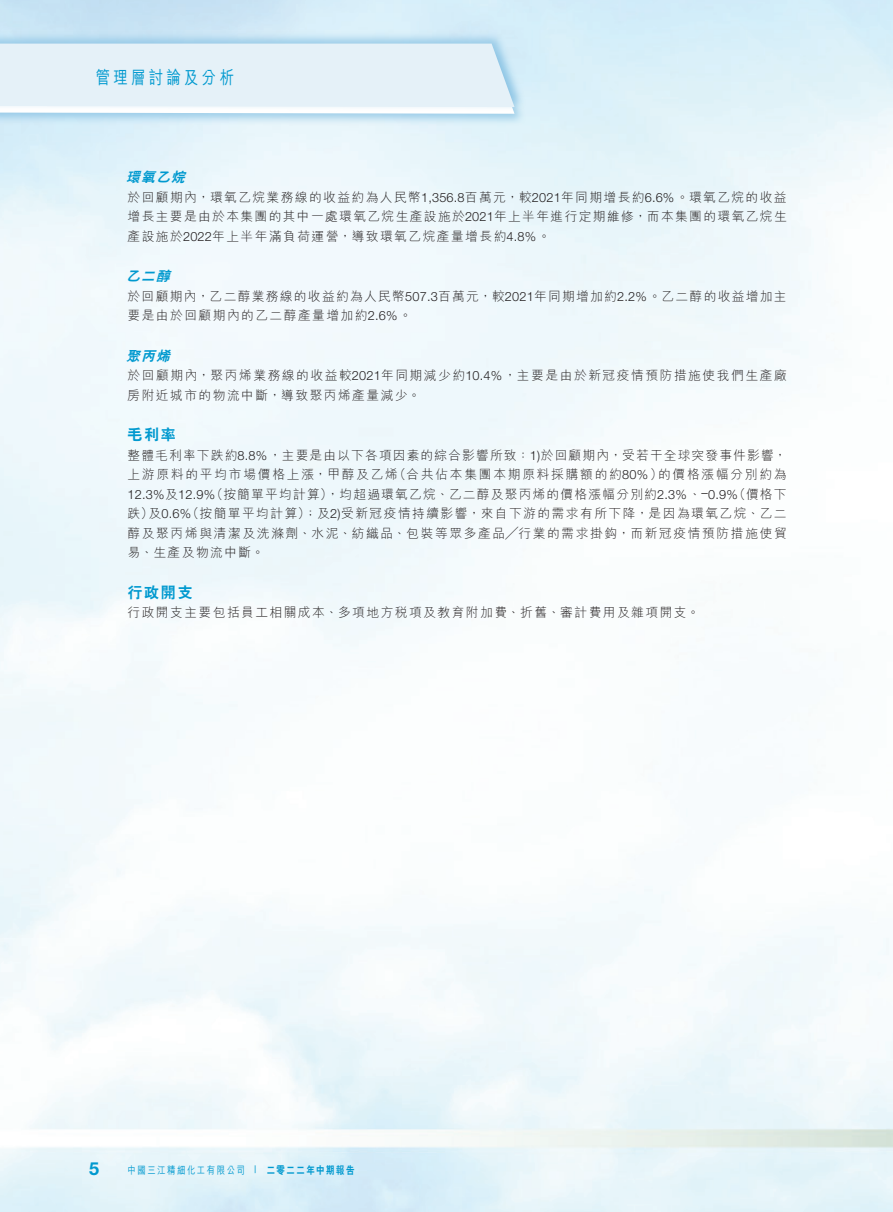
<style>
.page{position:relative;width:893px;height:1212px;background:#fff}
.page>*{position:absolute;margin:0;border:0;box-sizing:border-box;transform-origin:0 0}
.t1{font:500 18px "M Hei HK";letter-spacing:.23em;color:#0099cf;scale:.8 1}
.t2{font:700 18px "Helvetica Neue LT Std";color:#0099cf}
._04___H2{font:800 15px "C Hei 2 HK";letter-spacing:.115em;color:#0099cf}
._05_____H3{font:italic 800 13.5px "C Hei 2 HK";color:#0099cf}
._01_Body_Text{font:300 12.75px/19.5px "M Hei HK";letter-spacing:.115em;color:#231f20}
._01_Body_Text-2{font:300 12.75px/19.5px "M Hei HK";letter-spacing:.09em;color:#231f20;text-align:right}
._01_Body_Text-3{font:300 12.75px "M Hei HK";letter-spacing:.095em;color:#231f20}
._01_Body_Text-4{font:300 12.75px "M Hei HK";letter-spacing:.135em;color:#231f20}
._01_Body_Text-5{font:300 12.75px "Helvetica Neue LT Std";color:#231f20}
.t3{font:500 10.5px "M Hei HK";letter-spacing:.18em;color:#0099cf;scale:.8 1}
.t4{font:800 10.5px "C Hei 2 HK";letter-spacing:.18em;color:#0099cf;scale:.8 1}
.t5{font:condensed 10.5px "Helvetica Neue LT Std";color:#0099cf}
.s1{font-family:"Helvetica Neue LT Std"}
.s2{font-family:"M Hei HK"}
</style>
<div class="page">
<div style="left:0;top:46px;width:526px;height:80px;background:#86c1e3;opacity:.75"></div>
<div style="left:0;top:31px;width:526px;height:80px;background:#86c1e3;opacity:.75"></div>
<svg style="left:0;top:44px;width:514px;height:70px"></svg>
<h1 class="t1" style="left:96px;top:65px;width:174px">管理層討論及分析</h1>
<p class="_05_____H3" style="left:126px;top:168px;width:65px">環氧乙烷</p>
<p class="_01_Body_Text" style="left:128px;top:187px;width:661px;text-align:justify">於回顧期內，環氧乙烷業務線的收益約為人民幣<span class="s1">1,356.8</span>百萬元，較<span class="s1">2021</span>年同期增長約<span class="s1">6.6%</span>。環氧乙烷的收益增長主要是由於本集團的其中一處環氧乙烷生產設施於<span class="s1">2021</span>年上半年進行定期維修，而本集團的環氧乙烷生產設施於<span class="s1">2022</span>年上半年滿負荷運營，導致環氧乙烷產量增長約<span class="s1">4.8%</span>。</p>
<p class="_05_____H3" style="left:126px;top:267px;width:50px">乙二醇</p>
<p class="_01_Body_Text" style="left:128px;top:286px;width:661px">於回顧期內，乙二醇業務線的收益約為人民幣<span class="s1">507.3</span>百萬元，較<span class="s1">2021</span>年同期增加約<span class="s1">2.2%</span>。乙二醇的收益增加主要是由於回顧期內的乙二醇產量增加約<span class="s1">2.6%</span>。</p>
<p class="_05_____H3" style="left:126px;top:347px;width:50px">聚丙烯</p>
<p class="_01_Body_Text" style="left:128px;top:365px;width:661px">於回顧期內，聚丙烯業務線的收益較<span class="s1">2021</span>年同期減少約<span class="s1">10.4%</span>，主要是由於新冠疫情預防措施使我們生產廠房附近城市的物流中斷，導致聚丙烯產量減少。</p>
<p class="_04___H2" style="left:128px;top:425px;width:50px">毛利率</p>
<p class="_01_Body_Text-2" style="left:128px;top:445px;width:661px">整體毛利率下跌約<span class="s1">8.8%</span>，主要是由以下各項因素的綜合影響所致：<span class="s1">1)</span>於回顧期內，受若干全球突發事件影響，的價格漲幅分別約為</p>
<p class="_01_Body_Text-4" style="left:393px;top:466px;width:271px">（合共佔本集團本期原料採購額的約<span class="s1">80%</span>）</p>
<p class="_01_Body_Text-4" style="left:128px;top:466px;width:272px">上游原料的平均市場價格上漲，甲醇及乙烯</p>
<p class="_01_Body_Text-3" style="left:210px;top:485px;width:529px">（按簡單平均計算，）均超過環氧乙烷、乙二醇及聚丙烯的價格漲幅分別約<span class="s1">2.3%</span>、<span class="s1">–0.9%</span></p>
<p class="_01_Body_Text" style="left:733px;top:484px;width:55px">（價格下</p>
<p class="_01_Body_Text" style="left:187px;top:484px;width:602px;text-indent:-59px"><span class="s1">12.3%</span>及<span class="s1">12.9%<br></span>（按簡單平均計算）；及 <span class="s1">)2</span> 受新冠疫情持續影響，來自下游的需求有所下降，是因為環氧乙烷、乙二</p>
<p class="_01_Body_Text" style="left:128px;top:503px;width:661px">跌）<br>醇及聚丙烯與清潔及洗滌劑、水泥、紡織品、包裝等眾多產品╱行業的需求掛鈎，而新冠疫情預防措施使貿易、生產及物流中斷。</p>
<p class="_04___H2" style="left:128px;top:582px;width:67px">行政開支</p>
<p class="_01_Body_Text" style="left:128px;top:602px;width:573px">行政開支主要包括員工相關成本、多項地方稅項及教育附加費、折舊、審計費用及雜項開支。</p>
<p class="_01_Body_Text-5" style="left:149px;top:506px;width:44px"><span class="s2">及</span>0.6%</p>
<h1 class="t2" style="left:89px;top:1157px;width:12px">5</h1>
<p class="t3" style="left:128px;top:1162px;width:148px">中國三江精細化工有限公司</p>
<p class="t5" style="left:254px;top:1163px;width:4px">|</p>
<p class="t4" style="left:267px;top:1163px;width:111px">二零二二年中期報告</p>
</div>
